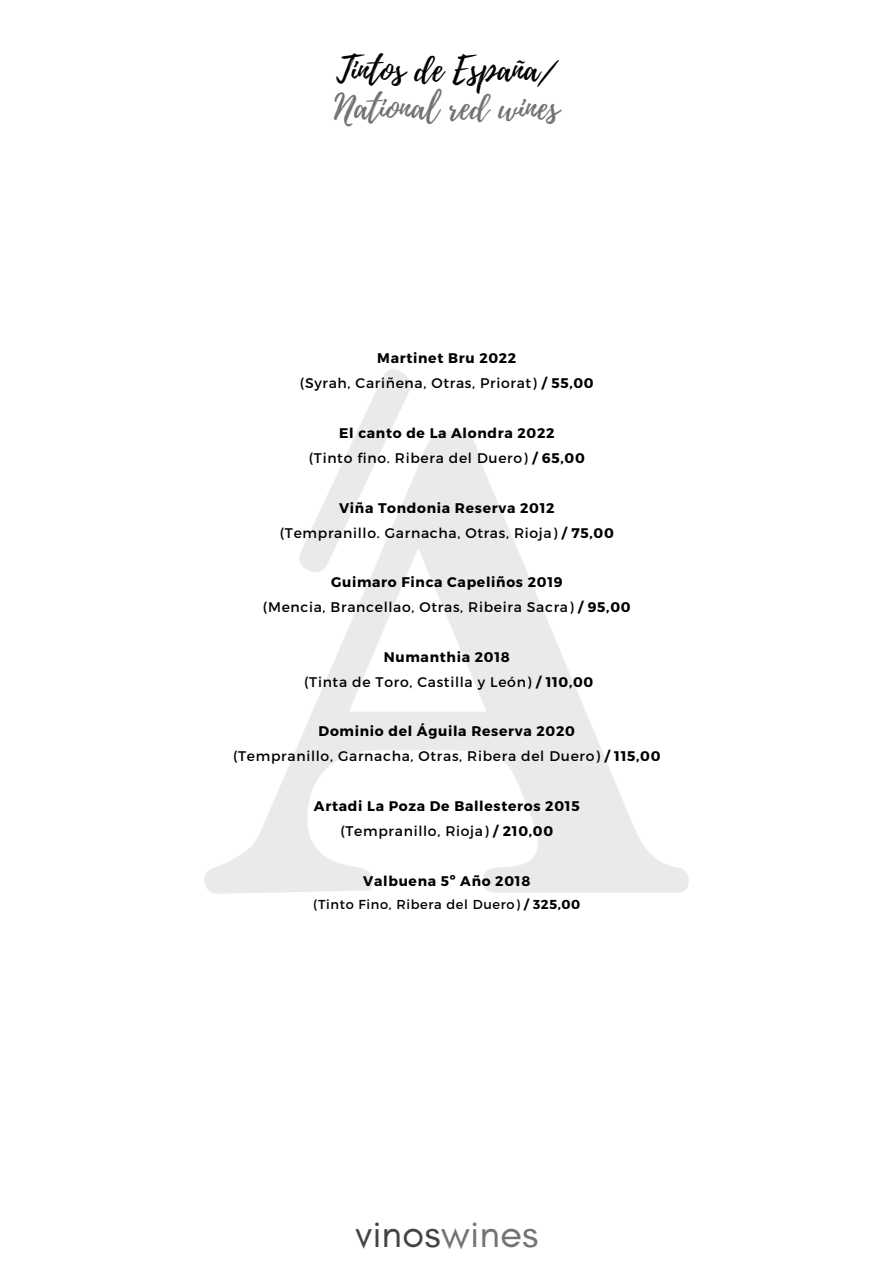
<style>
.page{position:relative;width:894px;height:1264px;background:#fff}
.page>*{position:absolute;margin:0;border:0;box-sizing:border-box;transform-origin:0 0}
.t1{font:40.5px "Glacial Indifference";color:#444440}
.t2{font:34.5px/38.4px "Playlist Script";color:#737373}
.t3{font:13.95px "Montserrat";letter-spacing:.05em;color:#000}
.t4{font:700 13.95px "Montserrat";letter-spacing:.05em;color:#000}
.t5{font:12.9px "Montserrat";letter-spacing:.05em;color:#000}
.s1{color:#000}
.s2{font-weight:700}
.s3{color:#737373}
</style>
<div class="page">
<p class="t2" style="left:334px;top:51px;width:226px"><span class="s1">Tintos de España/<br></span>National red wines</p>
<p class="t4" style="left:377px;top:349px;width:140px">Martinet Bru 2022</p>
<p class="t3" style="left:300px;top:374px;width:295px">(Syrah, Cariñena, Otras, Priorat) <span class="s2">/ 55,00</span></p>
<p class="t4" style="left:339px;top:424px;width:217px">El canto de La Alondra 2022</p>
<p class="t3" style="left:308px;top:449px;width:277px">(Tinto fino. Ribera del Duero) <span class="s2">/ 65,00</span></p>
<p class="t4" style="left:339px;top:498px;width:217px">Viña Tondonia Reserva 2012</p>
<p class="t3" style="left:280px;top:523px;width:335px">(Tempranillo. Garnacha, Otras, Rioja) <span class="s2">/ 75,00</span></p>
<p class="t4" style="left:331px;top:573px;width:233px">Guimaro Finca Capeliños 2019</p>
<p class="t3" style="left:263px;top:598px;width:369px">(Mencia, Brancellao, Otras, Ribeira Sacra) <span class="s2">/ 95,00</span></p>
<p class="t4" style="left:384px;top:647px;width:127px">Numanthia 2018</p>
<p class="t3" style="left:304px;top:672px;width:291px">(Tinta de Toro, Castilla y León) <span class="s2">/ 110,00</span></p>
<p class="t4" style="left:318px;top:722px;width:258px">Dominio del Águila Reserva 2020</p>
<p class="t3" style="left:233px;top:747px;width:429px">(Tempranillo, Garnacha, Otras, Ribera del Duero) <span class="s2">/ 115,00</span></p>
<p class="t4" style="left:314px;top:797px;width:267px">Artadi La Poza De Ballesteros 2015</p>
<p class="t3" style="left:340px;top:821px;width:214px">(Tempranillo, Rioja) <span class="s2">/ 210,00</span></p>
<p class="t4" style="left:363px;top:871px;width:168px">Valbuena 5º Año 2018</p>
<p class="t5" style="left:313px;top:896px;width:268px">(Tinto Fino, Ribera del Duero) <span class="s2">/ 325,00</span></p>
<h2 class="t1" style="left:355px;top:1208px;width:185px">vinos<span class="s3">wines</span></h2>
</div>
